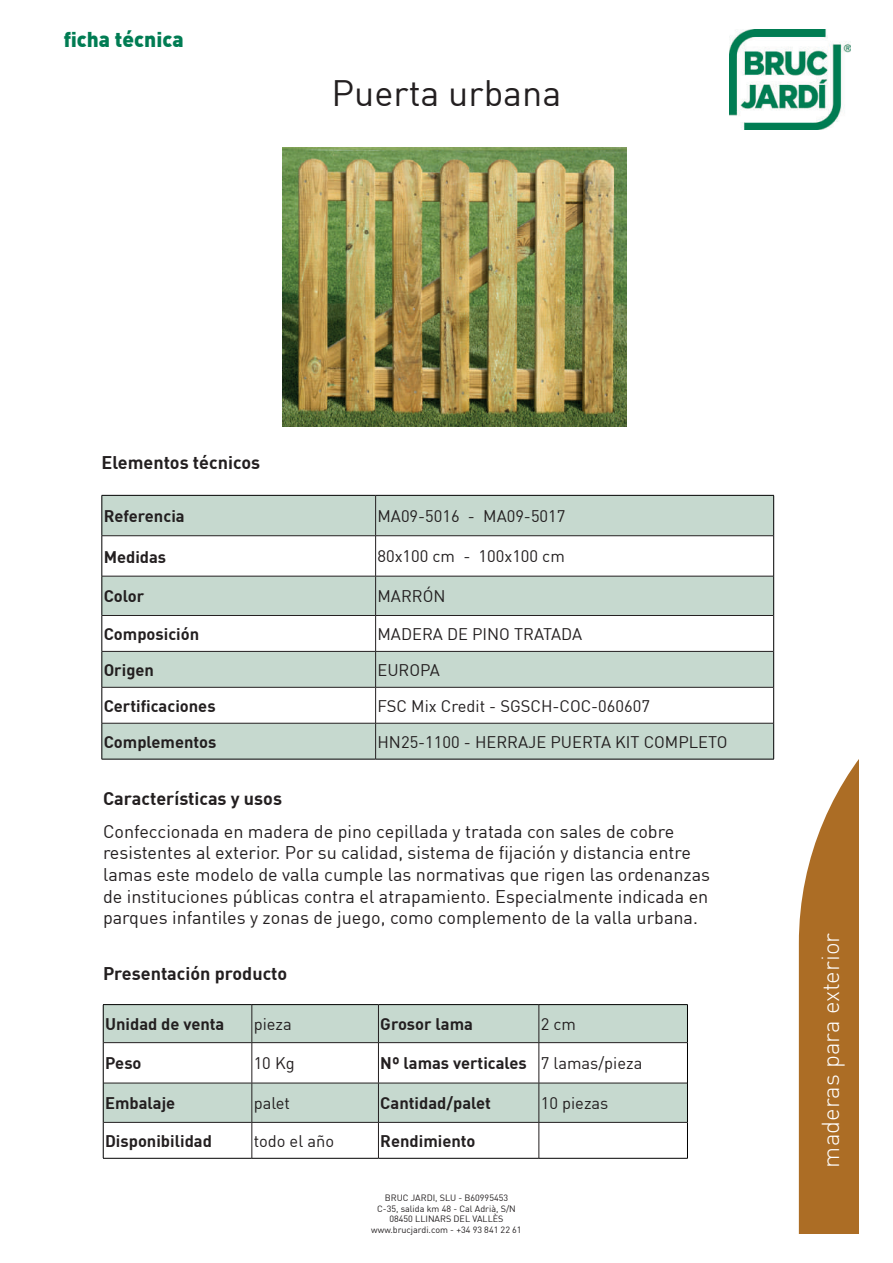
<style>
.page{position:relative;width:893px;height:1263px;background:#fff}
.page>*{position:absolute;margin:0;border:0;box-sizing:border-box;transform-origin:0 0}
.t1{font:36px "DIN";color:#231f20}
.t2{font:300 24px "DIN";color:#fff}
.t3{font:900 21px "DIN";color:#007c53}
.t4{font:18px/21.6px "DIN";color:#231f20}
.t5{font:700 18px "DIN";color:#231f20}
.t6{font:700 16.5px "DIN";color:#231f20}
.t7{font:16.5px "DIN";color:#231f20}
.t8{font:9px/10.8px "DIN";color:#231f20;text-align:center}
.s1{font-weight:400}
</style>
<div class="page">
<svg style="left:799px;top:760px;width:59px;height:473px;background:#b67f3f"></svg>
<img style="left:729px;top:30px;width:121px;height:100px">
<img style="left:283px;top:147px;width:343px;height:280px">
<svg style="left:104px;top:1005px;width:583px;height:117px;fill:#c6d9cf"></svg>
<hr style="left:103px;top:1004px;width:149px;height:1px;background:#000">
<hr style="left:103px;top:1005px;width:1px;height:38px;background:#000">
<hr style="left:252px;top:1004px;width:126px;height:1px;background:#000">
<hr style="left:378px;top:1004px;width:161px;height:1px;background:#000">
<hr style="left:539px;top:1004px;width:149px;height:1px;background:#000">
<hr style="left:687px;top:1005px;width:1px;height:38px;background:#000">
<hr style="left:103px;top:1043px;width:1px;height:40px;background:#000">
<hr style="left:687px;top:1043px;width:1px;height:40px;background:#000">
<hr style="left:103px;top:1083px;width:1px;height:39px;background:#000">
<hr style="left:687px;top:1083px;width:1px;height:39px;background:#000">
<hr style="left:103px;top:1122px;width:1px;height:36px;background:#000">
<hr style="left:687px;top:1122px;width:1px;height:36px;background:#000">
<hr style="left:103px;top:1158px;width:149px;height:1px;background:#000">
<hr style="left:252px;top:1158px;width:126px;height:1px;background:#000">
<hr style="left:378px;top:1158px;width:161px;height:1px;background:#000">
<hr style="left:539px;top:1158px;width:149px;height:1px;background:#000">
<hr style="left:252px;top:1005px;width:1px;height:37px;background:#231f20">
<hr style="left:378px;top:1005px;width:1px;height:37px;background:#231f20">
<hr style="left:539px;top:1005px;width:1px;height:37px;background:#231f20">
<hr style="left:103px;top:1042px;width:149px;height:1px;background:#231f20">
<hr style="left:252px;top:1042px;width:126px;height:1px;background:#231f20">
<hr style="left:252px;top:1043px;width:1px;height:40px;background:#231f20">
<hr style="left:378px;top:1042px;width:161px;height:1px;background:#231f20">
<hr style="left:378px;top:1043px;width:1px;height:40px;background:#231f20">
<hr style="left:539px;top:1042px;width:148px;height:1px;background:#231f20">
<hr style="left:539px;top:1043px;width:1px;height:40px;background:#231f20">
<hr style="left:103px;top:1083px;width:149px;height:1px;background:#231f20">
<hr style="left:252px;top:1083px;width:126px;height:1px;background:#231f20">
<hr style="left:252px;top:1083px;width:1px;height:39px;background:#231f20">
<hr style="left:378px;top:1083px;width:161px;height:1px;background:#231f20">
<hr style="left:378px;top:1083px;width:1px;height:39px;background:#231f20">
<hr style="left:539px;top:1083px;width:148px;height:1px;background:#231f20">
<hr style="left:539px;top:1083px;width:1px;height:39px;background:#231f20">
<hr style="left:103px;top:1122px;width:149px;height:1px;background:#231f20">
<hr style="left:252px;top:1122px;width:126px;height:1px;background:#231f20">
<hr style="left:252px;top:1122px;width:1px;height:36px;background:#231f20">
<hr style="left:378px;top:1122px;width:161px;height:1px;background:#231f20">
<hr style="left:378px;top:1122px;width:1px;height:36px;background:#231f20">
<hr style="left:539px;top:1122px;width:148px;height:1px;background:#231f20">
<hr style="left:539px;top:1122px;width:1px;height:36px;background:#231f20">
<svg style="left:103px;top:496px;width:670px;height:263px;fill:#c6d9cf"></svg>
<hr style="left:102px;top:495px;width:274px;height:1px;background:#000">
<hr style="left:102px;top:496px;width:1px;height:40px;background:#000">
<hr style="left:376px;top:495px;width:398px;height:1px;background:#000">
<hr style="left:773px;top:496px;width:1px;height:40px;background:#000">
<hr style="left:102px;top:536px;width:1px;height:40px;background:#000">
<hr style="left:773px;top:536px;width:1px;height:40px;background:#000">
<hr style="left:102px;top:576px;width:1px;height:39px;background:#000">
<hr style="left:773px;top:576px;width:1px;height:39px;background:#000">
<hr style="left:102px;top:615px;width:1px;height:36px;background:#000">
<hr style="left:773px;top:615px;width:1px;height:36px;background:#000">
<hr style="left:102px;top:651px;width:1px;height:36px;background:#000">
<hr style="left:773px;top:651px;width:1px;height:36px;background:#000">
<hr style="left:102px;top:687px;width:1px;height:36px;background:#000">
<hr style="left:773px;top:687px;width:1px;height:36px;background:#000">
<hr style="left:102px;top:723px;width:1px;height:36px;background:#000">
<hr style="left:773px;top:723px;width:1px;height:36px;background:#000">
<hr style="left:102px;top:759px;width:274px;height:1px;background:#000">
<hr style="left:376px;top:759px;width:398px;height:1px;background:#000">
<hr style="left:375px;top:496px;width:1px;height:39px;background:#231f20">
<hr style="left:102px;top:535px;width:274px;height:1px;background:#231f20">
<hr style="left:376px;top:535px;width:397px;height:1px;background:#231f20">
<hr style="left:375px;top:536px;width:1px;height:40px;background:#231f20">
<hr style="left:102px;top:576px;width:274px;height:1px;background:#231f20">
<hr style="left:376px;top:576px;width:397px;height:1px;background:#231f20">
<hr style="left:375px;top:576px;width:1px;height:39px;background:#231f20">
<hr style="left:102px;top:615px;width:274px;height:1px;background:#231f20">
<hr style="left:376px;top:615px;width:397px;height:1px;background:#231f20">
<hr style="left:375px;top:616px;width:1px;height:35px;background:#231f20">
<hr style="left:102px;top:651px;width:274px;height:1px;background:#231f20">
<hr style="left:376px;top:651px;width:397px;height:1px;background:#231f20">
<hr style="left:375px;top:652px;width:1px;height:35px;background:#231f20">
<hr style="left:102px;top:687px;width:274px;height:1px;background:#231f20">
<hr style="left:376px;top:687px;width:397px;height:1px;background:#231f20">
<hr style="left:375px;top:687px;width:1px;height:36px;background:#231f20">
<hr style="left:102px;top:723px;width:274px;height:1px;background:#231f20">
<hr style="left:376px;top:723px;width:397px;height:1px;background:#231f20">
<hr style="left:375px;top:723px;width:1px;height:36px;background:#231f20">
<p class="t3" style="left:64px;top:29px;width:121px">ficha técnica</p>
<h1 class="t1" style="left:332px;top:77px;width:231px">Puerta urbana</h1>
<p class="t5" style="left:102px;top:454px;width:160px">Elementos técnicos</p>
<p class="t6" style="left:104px;top:508px;width:83px">Referencia</p>
<p class="t7" style="left:377px;top:509px;width:189px">MA09-5016 - MA09-5017</p>
<p class="t6" style="left:104px;top:549px;width:64px">Medidas</p>
<p class="t7" style="left:377px;top:549px;width:189px">80x100 cm - 100x100 cm</p>
<p class="t6" style="left:104px;top:588px;width:42px">Color</p>
<p class="t7" style="left:377px;top:589px;width:69px">MARRÓN</p>
<p class="t6" style="left:104px;top:626px;width:97px">Composición</p>
<p class="t7" style="left:377px;top:626px;width:206px">MADERA DE PINO TRATADA</p>
<p class="t6" style="left:104px;top:662px;width:52px">Origen</p>
<p class="t7" style="left:377px;top:662px;width:64px">EUROPA</p>
<p class="t6" style="left:104px;top:698px;width:113px">Certificaciones</p>
<p class="t7" style="left:377px;top:698px;width:274px">FSC Mix Credit - SGSCH-COC-060607</p>
<p class="t6" style="left:104px;top:734px;width:114px">Complementos</p>
<p class="t7" style="left:377px;top:734px;width:352px">HN25-1100 - HERRAJE PUERTA KIT COMPLETO</p>
<p class="t5" style="left:103px;top:790px;width:181px">Características y usos</p>
<p class="t4" style="left:103px;top:822px;width:609px">Confeccionada en madera de pino cepillada y tratada con sales de cobre resistentes al exterior. Por su calidad, sistema de fijación y distancia entre lamas este modelo de valla cumple las normativas que rigen las ordenanzas de instituciones públicas contra el atrapamiento. Especialmente indicada en parques infantiles y zonas de juego, como complemento de la valla urbana.</p>
<p class="t5" style="left:103px;top:965px;width:186px">Presentación producto</p>
<p class="t6" style="left:105px;top:1016px;width:121px">Unidad de venta</p>
<p class="t7" style="left:254px;top:1017px;width:40px">pieza</p>
<p class="t6" style="left:380px;top:1016px;width:94px">Grosor lama</p>
<p class="t7" style="left:541px;top:1017px;width:37px">2 cm</p>
<p class="t6" style="left:105px;top:1055px;width:38px">Peso</p>
<p class="t7" style="left:254px;top:1056px;width:43px">10 Kg</p>
<p class="t6" style="left:380px;top:1055px;width:264px">Nº lamas verticales <span class="s1">7 lamas/pieza</span></p>
<p class="t6" style="left:105px;top:1095px;width:72px">Embalaje</p>
<p class="t7" style="left:254px;top:1096px;width:38px">palet</p>
<p class="t6" style="left:380px;top:1095px;width:112px">Cantidad/palet</p>
<p class="t7" style="left:541px;top:1096px;width:69px">10 piezas</p>
<p class="t6" style="left:105px;top:1133px;width:108px">Disponibilidad</p>
<p class="t7" style="left:254px;top:1133px;width:82px">todo el año</p>
<p class="t6" style="left:380px;top:1133px;width:97px">Rendimiento</p>
<p class="t8" style="left:371px;top:1193px;width:152px">BRUC JARDI, SLU - B60995453<br>C-35, salida km 48 - Cal Adrià, S/N<br>08450 LLINARS DEL VALLÈS www.brucjardi.com - +34 93 841 22 61</p>
<h2 class="t2" style="left:820px;top:1167px;width:236px;rotate:-90deg">maderas para exterior</h2>
</div>
